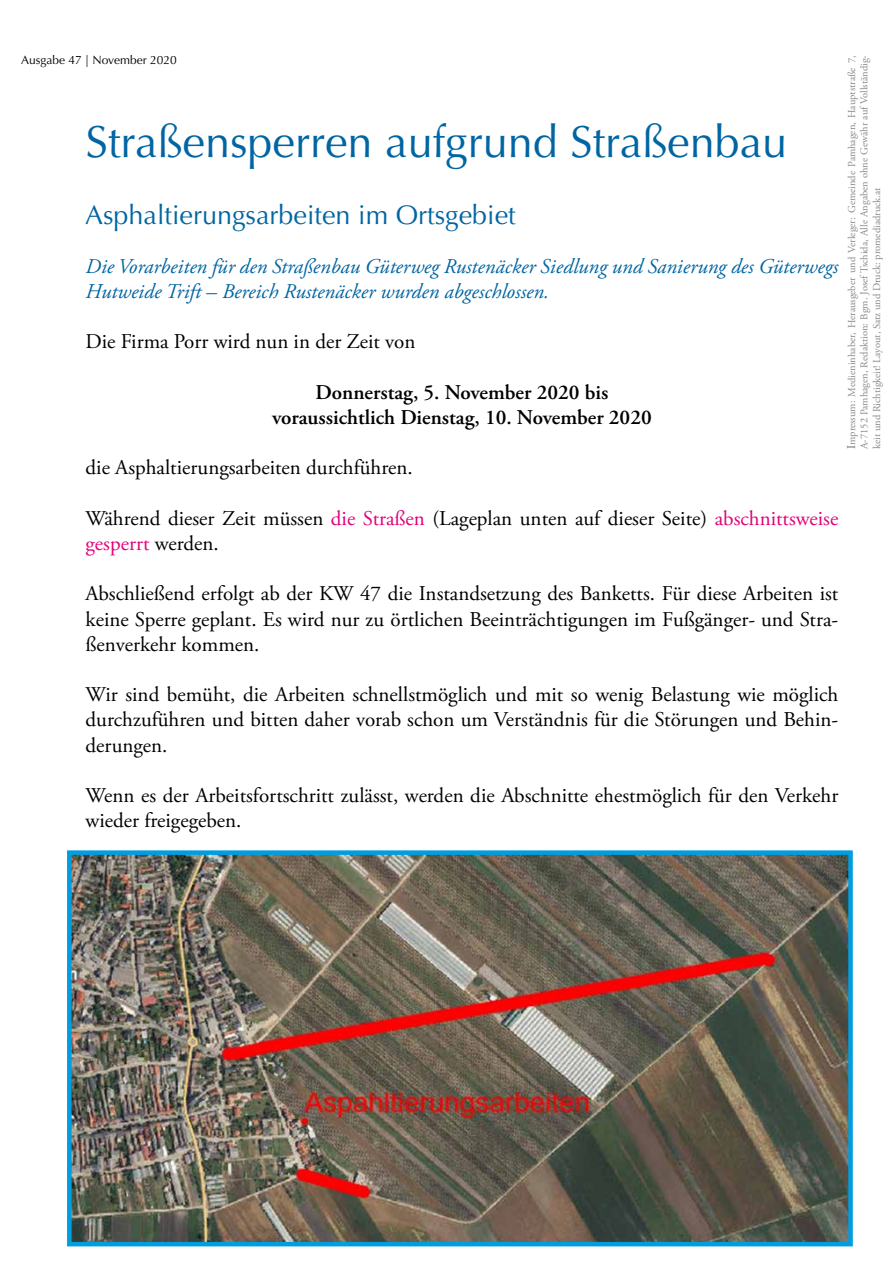
<style>
.page{position:relative;width:893px;height:1263px;background:#fff}
.page>*{position:absolute;margin:0;border:0;box-sizing:border-box;transform-origin:0 0}
.t1{font:45px "Optima LT Std";color:#0065a3}
.t2{font:27px "Optima LT Std";color:#0065a3}
.t3{font:21px/25.2px "Adobe Garamond Pro";color:#000}
.t4{font:italic 21px/25.2px "Adobe Garamond Pro";color:#0065a3}
.t5{font:600 21px/25.2px "Adobe Garamond Pro";color:#000;text-align:center}
.t6{font:12px "Optima LT Std";color:#000}
.t7{font:10.5px/12.6px "Adobe Garamond Pro";color:#87888a;text-align:justify}
.s1{font-size:12px;color:#707172}
.s2{color:#e2007a}
</style>
<div class="page">
<img style="left:72px;top:855px;width:776px;height:386px">
<div style="left:67px;top:850px;width:786px;height:396px;border:4px solid #009ee0"></div>
<p class="t6" style="left:21px;top:53px;width:157px">Ausgabe 47 | November 2020</p>
<p class="t7" style="left:846px;top:449px;width:395px;rotate:-90deg"><span class="s1">I</span>mpressum: Medieninhaber, Herausgeber und Verleger: Gemeinde Pamhagen, Hauptstraße 7, A-7152 Pamhagen, Redaktion: Bgm. Josef Tschida, Alle Angaben ohne Gewähr auf Vollständig&shy;keit und Richtigkeit! Layout, Satz und Druck: promediadruck.at</p>
<h1 class="t1" style="left:86px;top:116px;width:703px">Straßensperren aufgrund Straßenbau</h1>
<p class="t2" style="left:85px;top:199px;width:432px">Asphaltierungsarbeiten im Ortsgebiet</p>
<p class="t4" style="left:86px;top:254px;width:754px">Die Vorarbeiten für den Straßenbau Güterweg Rustenäcker Siedlung und Sanierung des Güterwegs<br>Hutweide Trift – Bereich Rustenäcker wurden abgeschlossen.</p>
<p class="t3" style="left:86px;top:330px;width:331px">Die Firma Porr wird nun in der Zeit von</p>
<p class="t5" style="left:272px;top:380px;width:381px">Donnerstag, 5. November 2020 bis voraussichtlich Dienstag, 10. November 2020</p>
<p class="t3" style="left:86px;top:456px;width:329px">die Asphaltierungsarbeiten durchführen.</p>
<p class="t3" style="left:86px;top:506px;width:754px">Während dieser Zeit müssen <span class="s2">die Straßen</span> (Lageplan unten auf dieser Seite) <span class="s2">abschnittsweise gesperrt</span> werden.</p>
<p class="t3" style="left:86px;top:582px;width:754px;text-align:justify">Abschließend erfolgt ab der KW 47 die Instandsetzung des Banketts. Für diese Arbeiten ist keine Sperre geplant. Es wird nur zu örtlichen Beeinträchtigungen im Fußgänger- und Stra&shy;ßenverkehr kommen.</p>
<p class="t3" style="left:86px;top:683px;width:754px;text-align:justify">Wir sind bemüht, die Arbeiten schnellstmöglich und mit so wenig Belastung wie möglich durchzuführen und bitten daher vorab schon um Verständnis für die Störungen und Behin&shy;derungen.</p>
<p class="t3" style="left:86px;top:783px;width:754px">Wenn es der Arbeitsfortschritt zulässt, werden die Abschnitte ehestmöglich für den Verkehr wieder freigegeben.</p>
</div>
